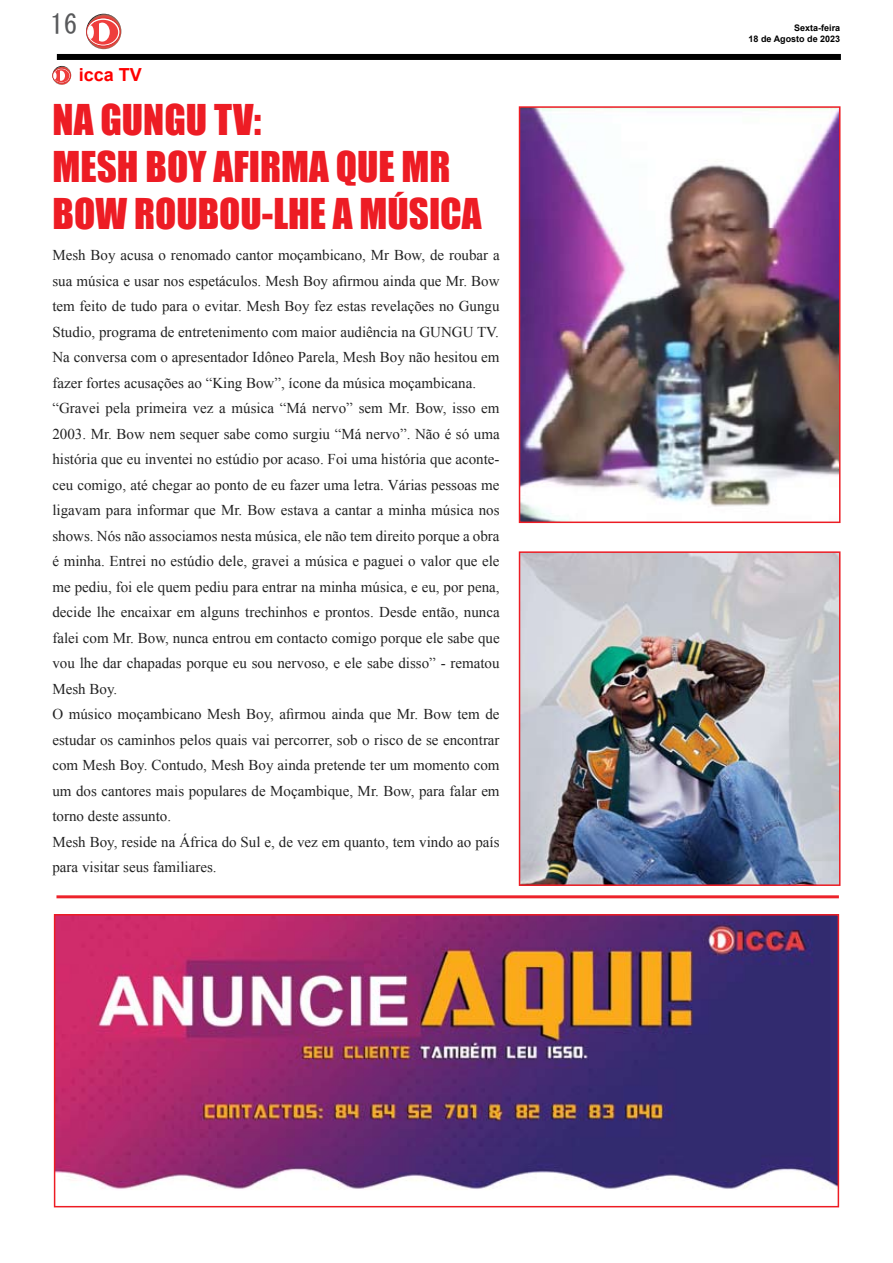
<style>
.page{position:relative;width:893px;height:1263px;background:#fff}
.page>*{position:absolute;margin:0;border:0;box-sizing:border-box;transform-origin:0 0}
.t1{font:39px/46.8px "Impact";color:#ed1c24}
.t2{font:27px "MS Gothic";color:#58595b}
.t3{font:700 18px "Arial";color:#fe0000}
.t4{font:15px/25.5px "Times New Roman";color:#222}
.t5{font:700 9px/10.8px "Arial";color:#000;text-align:right}
</style>
<div class="page">
<svg style="left:86px;top:14px;width:35px;height:35px"></svg>
<svg style="left:87px;top:18px;width:33px;height:28px"></svg>
<div style="left:86px;top:18px;width:34px;height:28px;border:1px solid #d9322f;border-radius:50%"></div>
<div style="left:88px;top:20px;width:30px;height:25px;background:#ef3e3d;border-radius:50%"></div>
<div style="left:88px;top:26px;width:6px;height:13px;background:#fff;border-radius:50%"></div>
<div style="left:95px;top:23px;width:15px;height:19px;background:#fff;border-radius:50%"></div>
<hr style="left:95px;top:22px;width:4px;height:20px;background:#ef3e3d">
<div style="left:57px;top:54px;width:784px;height:6px;background:#000"></div>
<img style="left:57px;top:917px;width:779px;height:273px">
<div style="left:54px;top:914px;width:785px;height:293px;border:2px solid #ed1c24"></div>
<svg style="left:52px;top:66px;width:19px;height:19px"></svg>
<svg style="left:53px;top:68px;width:17px;height:15px"></svg>
<div style="left:53px;top:68px;width:18px;height:15px;border:1px solid #d9322f;border-radius:50%"></div>
<svg style="left:54px;top:69px;width:15px;height:13px"></svg>
<svg style="left:57px;top:71px;width:8px;height:10px"></svg>
<svg style="left:53px;top:71px;width:6px;height:10px"></svg>
<hr style="left:56px;top:895px;width:783px;height:3px;background:#ed1c24">
<img style="left:522px;top:109px;width:315px;height:411px">
<div style="left:519px;top:106px;width:321px;height:417px;border:2px solid #ed1c24"></div>
<img style="left:522px;top:554px;width:315px;height:329px">
<div style="left:519px;top:551px;width:321px;height:335px;border:2px solid #ed1c24"></div>
<h2 class="t2" style="left:50px;top:10px;width:28px">16</h2>
<p class="t3" style="left:79px;top:63px;width:65px">icca TV</p>
<h1 class="t1" style="left:53px;top:95px;width:431px">NA GUNGU TV:<br>MESH BOY AFIRMA QUE MR<br>BOW ROUBOU-LHE A MÚSICA</h1>
<p class="t4" style="left:52px;top:242px;width:449px">Mesh Boy acusa o renomado cantor moçambicano, Mr Bow, de roubar a sua música e usar nos espetáculos. Mesh Boy afirmou ainda que Mr. Bow tem feito de tudo para o evitar. Mesh Boy fez estas revelações no Gungu Studio, programa de entretenimento com maior audiência na GUNGU TV.<br>Na conversa com o apresentador Idôneo Parela, Mesh Boy não hesitou em fazer fortes acusações ao “King Bow”, ícone da música moçambicana. “Gravei pela primeira vez a música “Má nervo” sem Mr. Bow, isso em 2003. Mr. Bow nem sequer sabe como surgiu “Má nervo”. Não é só uma história que eu inventei no estúdio por acaso. Foi uma história que aconte&shy;ceu comigo, até chegar ao ponto de eu fazer uma letra. Várias pessoas me ligavam para informar que Mr. Bow estava a cantar a minha música nos shows. Nós não associamos nesta música, ele não tem direito porque a obra é minha. Entrei no estúdio dele, gravei a música e paguei o valor que ele me pediu, foi ele quem pediu para entrar na minha música, e eu, por pena, decide lhe encaixar em alguns trechinhos e prontos. Desde então, nunca falei com Mr. Bow, nunca entrou em contacto comigo porque ele sabe que vou lhe dar chapadas porque eu sou nervoso, e ele sabe disso” - rematou Mesh Boy.<br>O músico moçambicano Mesh Boy, afirmou ainda que Mr. Bow tem de estudar os caminhos pelos quais vai percorrer, sob o risco de se encontrar com Mesh Boy. Contudo, Mesh Boy ainda pretende ter um momento com um dos cantores mais populares de Moçambique, Mr. Bow, para falar em torno deste assunto.<br>Mesh Boy, reside na África do Sul e, de vez em quanto, tem vindo ao país para visitar seus familiares.</p>
<p class="t5" style="left:748px;top:23px;width:93px">Sexta-feira<br>18 de Agosto de 2023</p>
</div>
